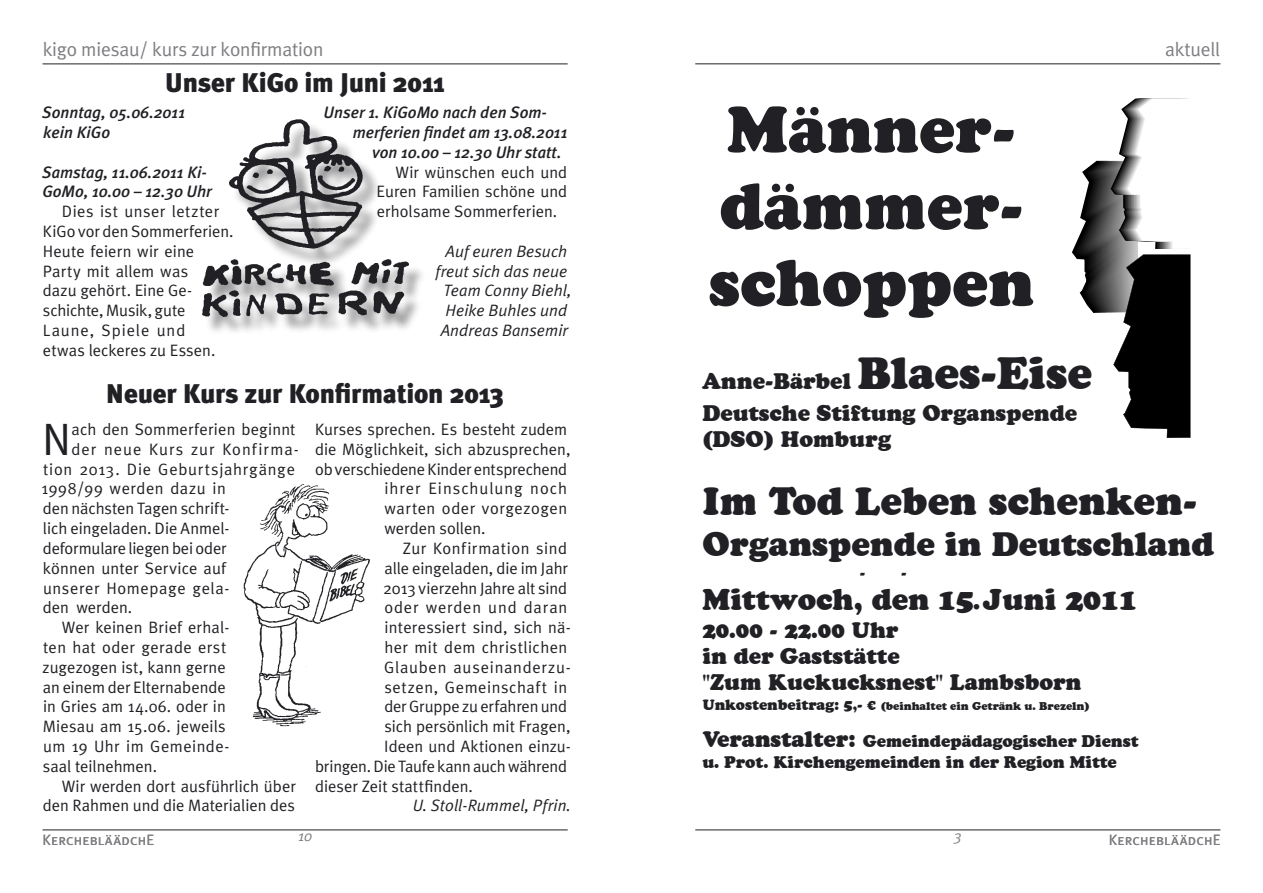
<style>
.page{position:relative;width:1263px;height:893px;background:#fff}
.page>*{position:absolute;margin:0;border:0;box-sizing:border-box;transform-origin:0 0}
.t1{font:62.7px/76.7px "Cooper Blk BT";color:#212125}
.t2{font:45.3px "Meta Plus Normal";color:#212125}
.t3{font:43.05px "Cooper Blk BT";color:#212125}
.t4{font:41.25px "Meta Plus Normal";color:#212125}
.t5{font:37.65px "Cooper Blk BT";color:#212125}
.t6{font:32.25px "Cooper Blk BT";color:#212125}
.t7{font:28.8px "Cooper Blk BT";color:#212125}
.t8{font:900 27px "Meta Plus";letter-spacing:-.01em;color:#212125}
.t9{font:21.6px/26.2px "Cooper Blk BT";color:#212125}
.t10{font:19.5px "Meta Plus Normal";letter-spacing:-.01em;color:#7f7f83}
.t11{font:16.5px/19.8px "Meta Plus Normal";letter-spacing:.005em;color:#212125}
.t12{font:italic 500 16.5px/19.8px "Meta Plus";color:#212125}
.t13{font:italic 16.5px/19.8px "Meta Plus Normal";letter-spacing:.005em;color:#212125;text-align:center}
.t14{font:16.5px "Meta Plus Normal";letter-spacing:.03em;color:#212125}
.t15{font:16.5px "Meta Plus Normal";letter-spacing:-.015em;color:#212125}
.t16{font:16.5px "Meta Plus Normal";letter-spacing:.045em;color:#212125}
.t17{font:16.5px "Meta Plus Normal";letter-spacing:.06em;color:#212125}
.t18{font:16.5px "Meta Plus Normal";letter-spacing:.035em;color:#212125}
.t19{font:16.5px "Meta Plus Normal";letter-spacing:.025em;color:#212125}
.t20{font:16.2px/21.1px "Cooper Blk BT";color:#212125}
.t21{font:15px "Meta Plus Normal Caps";letter-spacing:.015em;color:#7f7f83}
.t22{font:italic 15px "Meta Plus Normal";color:#7f7f83}
.t23{font:14.25px "Cooper Blk BT";color:#212125}
.t24{font:10.8px "Cooper Blk BT";color:#212125}
</style>
<div class="page">
<hr style="left:43px;top:830px;width:525px;height:1px;background:#212125">
<hr style="left:695px;top:830px;width:525px;height:1px;background:#212125">
<hr style="left:695px;top:64px;width:525px;height:1px;background:#212125">
<hr style="left:43px;top:64px;width:525px;height:1px;background:#212125">
<div style="left:203px;top:120px;width:224px;height:216px;background:#212125;opacity:.5"></div>
<img style="left:202px;top:119px;width:206px;height:198px">
<svg style="left:1072px;top:99px;width:119px;height:339px"></svg>
<img style="left:243px;top:484px;width:127px;height:243px">
<p class="t10" style="left:43px;top:38px;width:282px">kigo miesau/ kurs zur konfirmation</p>
<p class="t10" style="left:1165px;top:38px;width:56px">aktuell</p>
<h3 class="t8" style="left:165px;top:67px;width:281px">Unser KiGo im Juni 2011</h3>
<p class="t12" style="left:42px;top:102px;width:144px">Sonntag, 05.06.2011 kein KiGo</p>
<p class="t12" style="left:42px;top:162px;width:171px">Samstag, 11.06.2011 Ki-<br>GoMo, 10.00 – 12.30 Uhr</p>
<p class="t11" style="left:43px;top:201px;width:192px;text-indent:19px">Dies ist unser letzter<br>KiGo vor den Sommerferien.<br>Heute feiern wir eine<br>Party mit allem was<br>dazu gehört. Eine Ge&shy;schichte, Musik, gute<br>Laune, Spiele und<br>etwas leckeres zu Essen.</p>
<h1 class="t1" style="left:709px;top:92px;width:327px">Männer&shy;dämmer&shy;schoppen</h1>
<p class="t12" style="left:324px;top:102px;width:225px">Unser 1. KiGoMo nach den Som-</p>
<p class="t12" style="left:353px;top:122px;width:216px">merferien findet am 13.08.2011</p>
<p class="t12" style="left:372px;top:142px;width:191px">von 10.00 – 12.30 Uhr statt.</p>
<p class="t11" style="left:377px;top:162px;width:192px;text-align:justify;text-indent:19px">Wir wünschen euch und Euren Familien schöne und erholsame Sommerferien.</p>
<p class="t13" style="left:435px;top:241px;width:138px">Auf euren Besuch freut sich das neue<br>Team Conny Biehl,<br>Heike Buhles und<br>Andreas Bansemir</p>
<h3 class="t3" style="left:858px;top:347px;width:236px">Blaes-Eise</h3>
<h3 class="t9" style="left:702px;top:365px;width:376px;line-height:31.8px">Anne-Bärbel<br>Deutsche Stiftung Organspende</h3>
<h3 class="t9" style="left:702px;top:426px;width:190px">(DSO) Homburg</h3>
<h3 class="t8" style="left:106px;top:378px;width:399px">Neuer Kurs zur Konfirmation 2013</h3>
<h2 class="t2" style="left:42px;top:413px;width:31px">N</h2>
<p class="t11" style="left:72px;top:419px;width:226px">ach den Sommerferien beginnt</p>
<p class="t11" style="left:315px;top:419px;width:254px">Kurses sprechen. Es besteht zudem</p>
<p class="t11" style="left:315px;top:439px;width:257px">die Möglichkeit, sich abzusprechen,</p>
<p class="t11" style="left:315px;top:459px;width:254px">ob verschiedene Kinder entsprechend</p>
<p class="t17" style="left:384px;top:479px;width:184px">ihrer Einschulung noch</p>
<p class="t14" style="left:384px;top:499px;width:184px">warten oder vorgezogen</p>
<p class="t11" style="left:384px;top:518px;width:103px">werden sollen.</p>
<p class="t14" style="left:403px;top:539px;width:166px">Zur Konfirmation sind</p>
<p class="t11" style="left:384px;top:558px;width:185px">alle eingeladen, die im Jahr</p>
<p class="t11" style="left:383px;top:578px;width:185px">2013 vierzehn Jahre alt sind</p>
<p class="t16" style="left:384px;top:598px;width:184px">oder werden und daran</p>
<p class="t11" style="left:384px;top:617px;width:188px">interessiert sind, sich nä-</p>
<p class="t14" style="left:384px;top:638px;width:184px">her mit dem christlichen</p>
<p class="t16" style="left:384px;top:657px;width:188px">Glauben auseinanderzu-</p>
<p class="t18" style="left:384px;top:677px;width:184px">setzen, Gemeinschaft in</p>
<p class="t15" style="left:384px;top:697px;width:184px">der Gruppe zu erfahren und</p>
<p class="t11" style="left:384px;top:716px;width:188px">sich persönlich mit Fragen,</p>
<p class="t11" style="left:384px;top:736px;width:188px">Ideen und Aktionen einzu-</p>
<p class="t15" style="left:315px;top:756px;width:254px">bringen. Die Taufe kann auch während</p>
<p class="t11" style="left:315px;top:776px;width:159px">dieser Zeit stattfinden.</p>
<p class="t13" style="left:413px;top:795px;width:160px">U. Stoll-Rummel, Pfrin.</p>
<p class="t17" style="left:72px;top:440px;width:229px">der neue Kurs zur Konfirma-</p>
<p class="t16" style="left:43px;top:459px;width:253px">tion 2013. Die Geburtsjahrgänge</p>
<p class="t14" style="left:42px;top:479px;width:186px">1998/99 werden dazu in</p>
<p class="t11" style="left:43px;top:498px;width:188px">den nächsten Tagen schrift-</p>
<p class="t11" style="left:43px;top:518px;width:188px">lich eingeladen. Die Anmel-</p>
<p class="t15" style="left:43px;top:539px;width:185px">deformulare liegen bei oder</p>
<p class="t11" style="left:43px;top:558px;width:185px">können unter Service auf</p>
<p class="t18" style="left:43px;top:578px;width:188px">unserer Homepage gela-</p>
<p class="t11" style="left:43px;top:597px;width:91px">den werden.</p>
<p class="t11" style="left:62px;top:617px;width:169px">Wer keinen Brief erhal-</p>
<p class="t19" style="left:43px;top:638px;width:185px">ten hat oder gerade erst</p>
<p class="t11" style="left:43px;top:657px;width:185px">zugezogen ist, kann gerne</p>
<p class="t11" style="left:43px;top:677px;width:184px">an einem der Elternabende</p>
<p class="t11" style="left:43px;top:696px;width:184px">in Gries am 14.06. oder in</p>
<p class="t11" style="left:43px;top:716px;width:184px">Miesau am 15.06. jeweils</p>
<p class="t19" style="left:43px;top:737px;width:188px">um 19 Uhr im Gemeinde-</p>
<p class="t11" style="left:43px;top:756px;width:116px">saal teilnehmen.</p>
<p class="t11" style="left:62px;top:776px;width:236px">Wir werden dort ausführlich über</p>
<p class="t11" style="left:43px;top:795px;width:254px">den Rahmen und die Materialien des</p>
<h3 class="t5" style="left:702px;top:479px;width:496px">Im Tod Leben schenken-</h3>
<h3 class="t6" style="left:702px;top:525px;width:513px">Organspende in Deutschland</h3>
<p class="t23" style="left:860px;top:564px;width:7px">-</p>
<p class="t23" style="left:901px;top:564px;width:7px">-</p>
<h3 class="t7" style="left:702px;top:582px;width:436px">Mittwoch, den 15 Juni 2011</h3>
<h3 class="t4" style="left:971px;top:571px;width:12px">.</h3>
<h3 class="t9" style="left:702px;top:617px;width:380px">20.00 - 22.00 Uhr<br>in der Gaststätte<br>"Zum Kuckucksnest" Lambsborn</h3>
<p class="t23" style="left:702px;top:696px;width:175px">Unkostenbeitrag: 5,- €</p>
<p class="t24" style="left:881px;top:699px;width:210px">(beinhaltet ein Getränk u. Brezeln)</p>
<h3 class="t9" style="left:702px;top:726px;width:155px">Veranstalter:</h3>
<p class="t20" style="left:702px;top:731px;width:438px;text-indent:161px">Gemeindepädagogischer Dienst u. Prot. Kirchengemeinden in der Region Mitte</p>
<p class="t22" style="left:298px;top:827px;width:16px">10</p>
<p class="t22" style="left:954px;top:827px;width:10px">3</p>
<p class="t21" style="left:43px;top:831px;width:113px">KerchebläädchE</p>
<p class="t21" style="left:1109px;top:831px;width:113px">KerchebläädchE</p>
</div>
